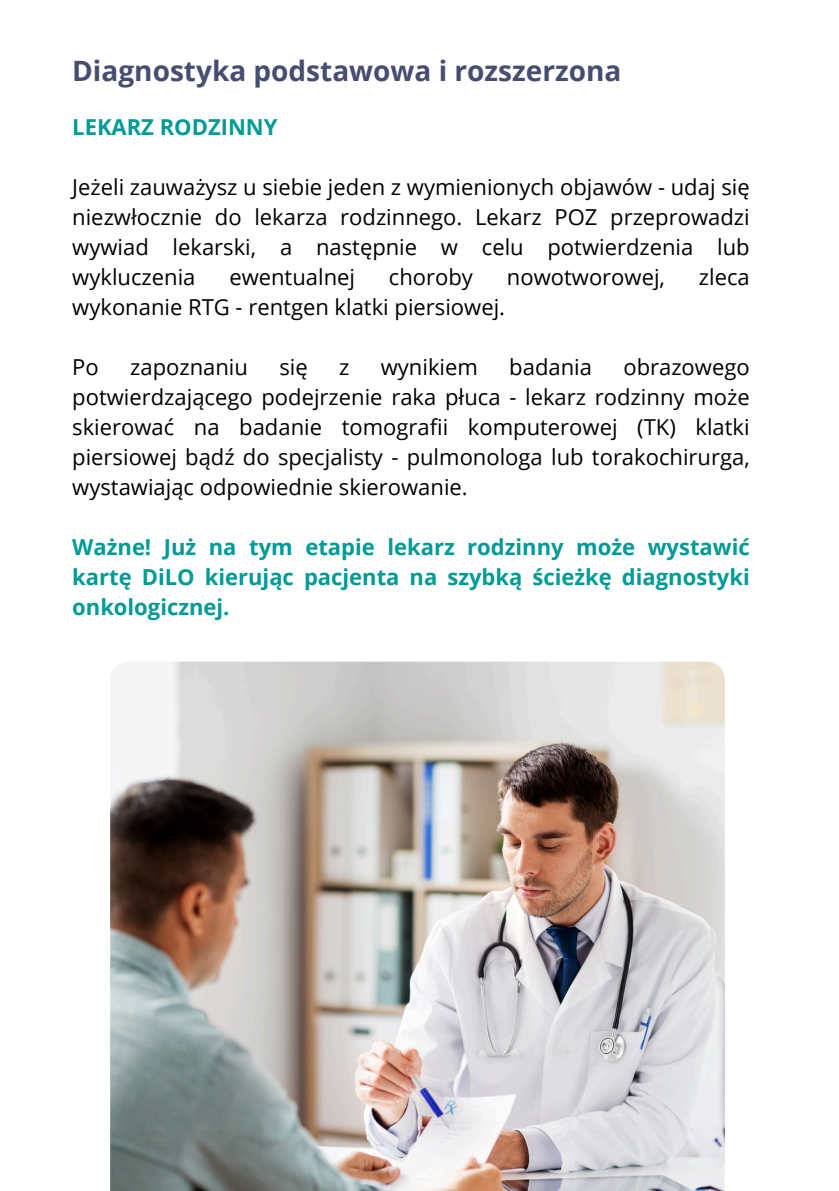
<style>
.page{position:relative;width:839px;height:1191px;background:#fff}
.page>*{position:absolute;margin:0;border:0;box-sizing:border-box;transform-origin:0 0}
.t1{font:700 28px "Open Sans";color:#464d71}
.t2{font:22px/30px "Open Sans";color:#000;text-align:justify}
.t3{font:700 22px/30px "Open Sans";color:#009a97;text-align:justify}
</style>
<div class="page">
<img style="left:110px;top:662px;width:614px;height:529px">
<h2 class="t1" style="left:72px;top:51px;width:550px">Diagnostyka podstawowa i rozszerzona</h2>
<p class="t3" style="left:72px;top:112px;width:207px">LEKARZ RODZINNY</p>
<p class="t2" style="left:72px;top:172px;width:679px">Jeżeli zauważysz u siebie jeden z wymienionych objawów - udaj się niezwłocznie do lekarza rodzinnego. Lekarz POZ przeprowadzi wywiad lekarski, a następnie w celu potwierdzenia lub wykluczenia</p>
<p class="t2" style="left:229px;top:262px;width:127px">ewentualnej</p>
<p class="t2" style="left:389px;top:262px;width:86px">choroby</p>
<p class="t2" style="left:507px;top:262px;width:159px">nowotworowej,</p>
<p class="t2" style="left:698px;top:262px;width:52px">zleca</p>
<p class="t2" style="left:72px;top:292px;width:434px">wykonanie RTG - rentgen klatki piersiowej.</p>
<h3 class="t2" style="left:72px;top:352px;width:28px">Po</h3>
<h3 class="t2" style="left:130px;top:352px;width:119px">zapoznaniu</h3>
<h3 class="t2" style="left:279px;top:352px;width:30px">się</h3>
<h3 class="t2" style="left:339px;top:352px;width:12px">z</h3>
<h3 class="t2" style="left:381px;top:352px;width:99px">wynikiem</h3>
<h3 class="t2" style="left:509px;top:352px;width:84px">badania</h3>
<h3 class="t2" style="left:72px;top:352px;width:679px;text-indent:551px">obrazowego potwierdzającego podejrzenie raka płuca - lekarz rodzinny może skierować na badanie tomografii komputerowej (TK) klatki piersiowej bądź do specjalisty - pulmonologa lub torakochirurga, wystawiając odpowiednie skierowanie.</h3>
<p class="t3" style="left:72px;top:532px;width:679px">Ważne! Już na tym etapie lekarz rodzinny może wystawić kartę DiLO kierując pacjenta na szybką ścieżkę diagnostyki onkologicznej.</p>
</div>
